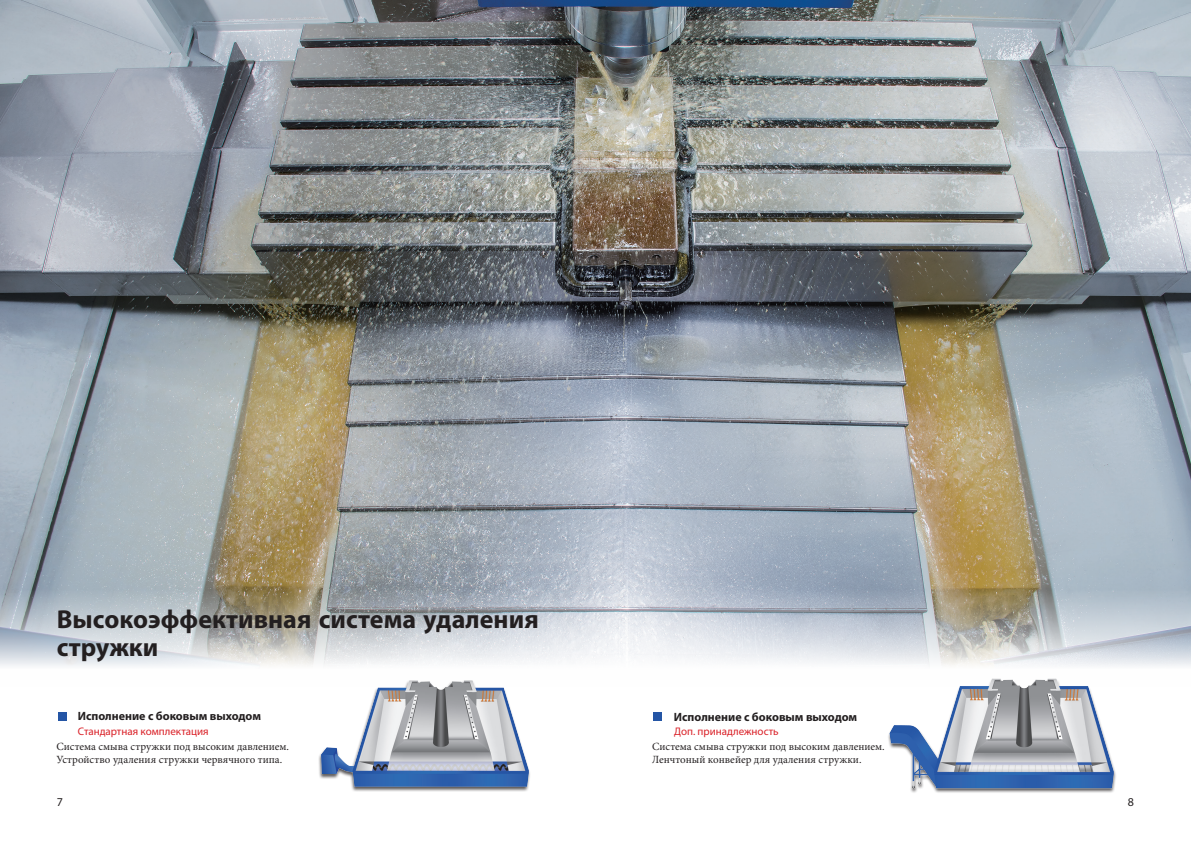
<style>
.page{position:relative;width:1191px;height:842px;background:#fff}
.page>*{position:absolute;margin:0;border:0;box-sizing:border-box;transform-origin:0 0}
.t1{font:700 26px/28px "Myriad Pro";color:#231f20}
.t2{font:700 12px "Myriad Pro";color:#231f20}
.t3{font:12px "Myriad Pro";color:#231f20}
.t4{font:11px/13.2px "Minion Pro";color:#231f20}
.t5{font:11px "Myriad Pro";color:#da2128}
</style>
<div class="page">
<img style="left:888px;top:687px;width:228px;height:106px">
<img style="left:318px;top:687px;width:212px;height:105px">
<div style="left:58px;top:712px;width:8px;height:9px;background:#2455a5"></div>
<div style="left:653px;top:712px;width:9px;height:9px;background:#2455a5"></div>
<img style="left:0;top:0;width:1191px;height:687px">
<h1 class="t1" style="left:57px;top:604px;width:483px">Высокоэффективная система удаления стружки</h1>
<p class="t2" style="left:78px;top:708px;width:185px">Исполнение с боковым выходом</p>
<p class="t5" style="left:78px;top:724px;width:132px">Стандартная комплектация</p>
<p class="t4" style="left:56px;top:740px;width:234px">Система смыва стружки под высоким давлением.<br>Устройство удаления стружки червячного типа.</p>
<p class="t2" style="left:674px;top:709px;width:185px">Исполнение с боковым выходом</p>
<p class="t4" style="left:652px;top:740px;width:234px">Система смыва стружки под высоким давлением.<br>Ленчтоный конвейер для удаления стружки.</p>
<p class="t5" style="left:674px;top:724px;width:106px">Доп. принадлежность</p>
<p class="t3" style="left:57px;top:794px;width:8px">7</p>
<p class="t3" style="left:1127px;top:794px;width:8px">8</p>
</div>
